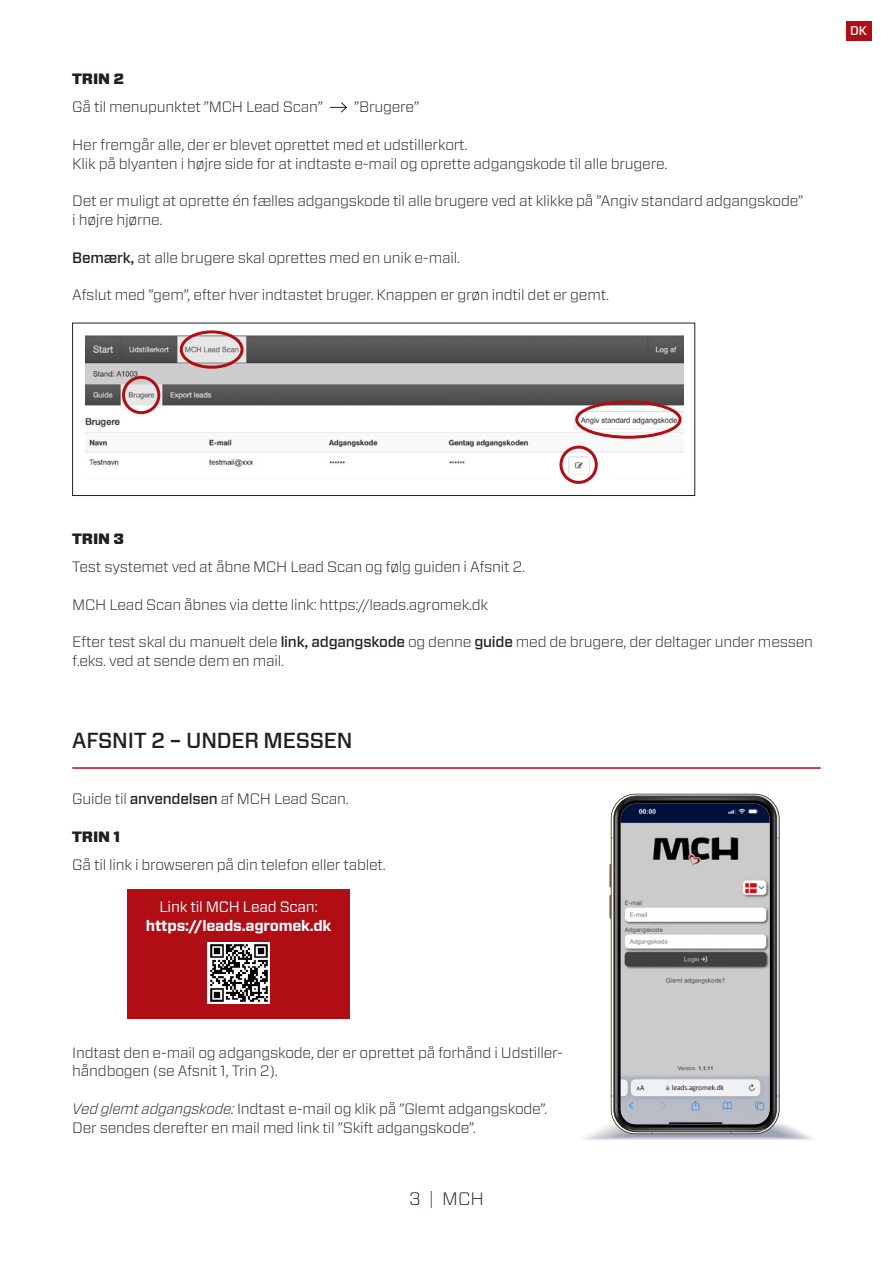
<style>
.page{position:relative;width:893px;height:1263px;background:#fff}
.page>*{position:absolute;margin:0;border:0;box-sizing:border-box;transform-origin:0 0}
.Overskrift{font:500 21.75px "Forza";letter-spacing:-.01em;color:#231f20}
.t1{font:300 18px "Forza";color:#231f20}
.Brødtekst{font:300 15px/18.8px "Forza";letter-spacing:-.015em;color:#231f20}
.Brødtekst-2{font:700 15px/18.8px "Forza";letter-spacing:-.015em;color:#fff;text-align:center}
.Mellemrubrik{font:900 15px "Forza";letter-spacing:-.015em;color:#231f20}
.Underoverskrift{font:500 12.75px "Forza";color:#fff}
.Brødtekst-3{font:7.5px "Calibri";letter-spacing:-.015em;color:#231f20}
.s1{font-weight:500}
.s2{font-weight:400}
.s3{font-style:italic}
.s4{color:#b00d15}
</style>
<div class="page">
<hr style="left:72px;top:767px;width:749px;height:2px;background:#b00d15">
<svg style="left:330px;top:102px;width:17px;height:11px"></svg>
<svg style="left:584px;top:796px;width:229px;height:344px"></svg>
<img style="left:621px;top:804px;width:148px;height:320px">
<div style="left:846px;top:21px;width:26px;height:19px;background:#b00d15"></div>
<div style="left:72px;top:323px;width:623px;height:173px;border:1px solid #231f20"></div>
<img style="left:85px;top:335px;width:599px;height:143px">
<div style="left:559px;top:446px;width:39px;height:38px;border:3px solid #b00d15;border-radius:50%"></div>
<div style="left:122px;top:376px;width:38px;height:38px;border:3px solid #b00d15;border-radius:50%"></div>
<div style="left:180px;top:330px;width:64px;height:39px;border:3px solid #b00d15;border-radius:50%"></div>
<div style="left:128px;top:889px;width:222px;height:129px;background:#b00d15"></div>
<img style="left:208px;top:942px;width:62px;height:62px">
<div style="left:575px;top:400px;width:106px;height:39px;border:3px solid #b00d15;border-radius:50%"></div>
<div style="left:672px;top:1080px;width:55px;height:14px;background:#f1f1f3"></div>
<p class="Mellemrubrik" style="left:72px;top:69px;width:53px">TRIN 2</p>
<p class="Brødtekst" style="left:72px;top:97px;width:252px">Gå til menupunktet ”MCH Lead Scan”</p>
<p class="Brødtekst" style="left:354px;top:97px;width:67px">”Brugere”</p>
<p class="Brødtekst" style="left:72px;top:135px;width:397px">Her fremgår alle, der er blevet oprettet med et udstillerkort.</p>
<p class="Brødtekst" style="left:72px;top:154px;width:597px">Klik på blyanten i højre side for at indtaste e-mail og oprette adgangskode til alle brugere.</p>
<p class="Brødtekst" style="left:72px;top:191px;width:733px">Det er muligt at oprette én fælles adgangskode til alle brugere ved at klikke på ”Angiv standard adgangskode” i højre hjørne.</p>
<p class="Brødtekst" style="left:72px;top:247px;width:389px"><span class="s1">Bemærk,</span> at alle brugere skal oprettes med en unik e-mail.</p>
<p class="Brødtekst" style="left:72px;top:285px;width:538px">Afslut med ”gem”, efter hver indtastet bruger. Knappen er grøn indtil det er gemt.</p>
<p class="Underoverskrift" style="left:850px;top:22px;width:18px">DK</p>
<p class="Mellemrubrik" style="left:72px;top:528px;width:53px">TRIN 3</p>
<p class="Brødtekst" style="left:72px;top:557px;width:454px">Test systemet ved at åbne MCH Lead Scan og følg guiden i Afsnit 2.</p>
<p class="Brødtekst" style="left:72px;top:594px;width:417px">MCH Lead Scan åbnes via dette link: https://leads.agromek.dk</p>
<p class="Brødtekst" style="left:72px;top:632px;width:742px">Efter test skal du manuelt dele <span class="s1">link, adgangskode</span> og denne <span class="s1">guide</span> med de brugere, der deltager under messen f.eks. ved at sende dem en mail.</p>
<p class="Overskrift" style="left:72px;top:726px;width:282px">AFSNIT 2 – UNDER MESSEN</p>
<p class="Brødtekst" style="left:72px;top:789px;width:278px">Guide til <span class="s1">anvendelsen</span> af MCH Lead Scan.</p>
<p class="Mellemrubrik" style="left:72px;top:826px;width:50px">TRIN 1</p>
<p class="Brødtekst" style="left:72px;top:855px;width:315px">Gå til link i browseren på din telefon eller tablet.</p>
<p class="Brødtekst-2" style="left:146px;top:897px;width:187px"><span class="s2">Link til MCH Lead Scan: </span>https://leads.agromek.dk</p>
<p class="Brødtekst" style="left:72px;top:1042px;width:492px">Indtast den e-mail og adgangskode, der er oprettet på forhånd i Udstiller&shy;håndbogen (se Afsnit 1, Trin 2).</p>
<p class="Brødtekst" style="left:72px;top:1099px;width:477px"><span class="s3">Ved glemt adgangskode:</span> Indtast e-mail og klik på ”Glemt adgangskode”.<br>Der sendes derefter en mail med link til ”Skift adgangskode”.</p>
<p class="t1" style="left:409px;top:1186px;width:76px">3 <span class="s4">|</span> MCH</p>
<p class="Brødtekst-3" style="left:672px;top:1082px;width:54px">leads.agromek.dk</p>
</div>
